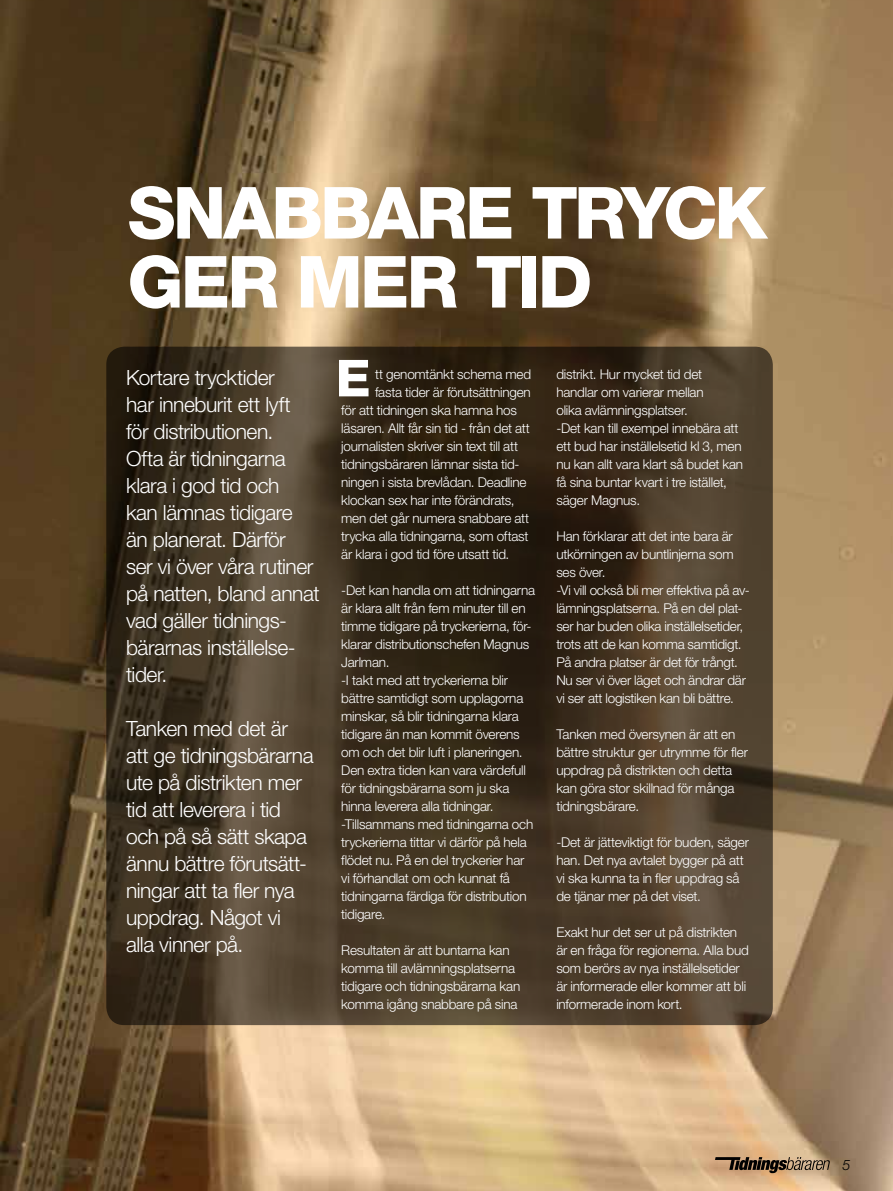
<style>
.page{position:relative;width:893px;height:1191px;background:#fff}
.page>*{position:absolute;margin:0;border:0;box-sizing:border-box;transform-origin:0 0}
.t1{font:800 72px/69px "Helvetica Neue";letter-spacing:-.045em;color:#fff}
.t2{font:800 51px "Helvetica Neue";color:#fff}
.t3{font:300 21px/27px "Helvetica Neue";letter-spacing:-.02em;color:#fff}
.t4{font:italic 300 14.4px "Helvetica Neue";color:#000}
.t5{font:300 13.5px/18px "Helvetica Neue";letter-spacing:-.015em;color:#fff}
</style>
<div class="page">
<img style="left:0;top:0;width:893px;height:1191px">
<svg style="left:106px;top:347px;width:667px;height:678px;background:#433524"></svg>
<svg style="left:715px;top:1157px;width:115px;height:16px;background:#836b53"></svg>
<h1 class="t1" style="left:128px;top:178px;width:642px">SNABBARE TRYCK<br>GER MER TID</h1>
<p class="t3" style="left:126px;top:363px;width:195px">Kortare trycktider<br>har inneburit ett lyft<br>för distributionen.<br>Ofta är tidningarna klara i god tid och<br>kan lämnas tidigare än planerat. Därför<br>ser vi över våra rutiner på natten, bland annat vad gäller tidnings&shy;bärarnas inställelse&shy;tider.</p>
<h3 class="t3" style="left:126px;top:714px;width:189px">Tanken med det är att ge tidningsbärarna ute på distrikten mer tid att leverera i tid och på så sätt skapa ännu bättre förutsätt&shy;ningar att ta fler nya uppdrag. Något vi alla vinner på.</h3>
<h2 class="t2" style="left:336px;top:348px;width:36px">E</h2>
<p class="t5" style="left:375px;top:365px;width:158px">tt genomtänkt schema med</p>
<p class="t5" style="left:375px;top:383px;width:157px">fasta tider är förutsättningen</p>
<p class="t5" style="left:341px;top:401px;width:177px">för att tidningen ska hamna hos</p>
<p class="t5" style="left:341px;top:419px;width:190px">läsaren. Allt får sin tid - från det att</p>
<p class="t5" style="left:341px;top:437px;width:178px">journalisten skriver sin text till att</p>
<p class="t5" style="left:341px;top:455px;width:180px">tidningsbäraren lämnar sista tid-</p>
<p class="t5" style="left:341px;top:472px;width:187px">ningen i sista brevlådan. Deadline</p>
<p class="t5" style="left:341px;top:490px;width:175px">klockan sex har inte förändrats,</p>
<p class="t5" style="left:341px;top:508px;width:190px">men det går numera snabbare att</p>
<p class="t5" style="left:341px;top:526px;width:189px">trycka alla tidningarna, som oftast</p>
<p class="t5" style="left:341px;top:544px;width:170px">är klara i god tid före utsatt tid.</p>
<p class="t5" style="left:341px;top:580px;width:195px">-Det kan handla om att tidningarna är klara allt från fem minuter till en timme tidigare på tryckerierna, för&shy;klarar distributionschefen Magnus<br>Jarlman.<br>-I takt med att tryckerierna blir bättre samtidigt som upplagorna minskar, så blir tidningarna klara tidigare än man kommit överens om och det blir luft i planeringen.<br>Den extra tiden kan vara värdefull för tidningsbärarna som ju ska hinna leverera alla tidningar. -Tillsammans med tidningarna och tryckerierna tittar vi därför på hela flödet nu. På en del tryckerier har vi förhandlat om och kunnat få tidningarna färdiga för distribution tidigare.</p>
<p class="t5" style="left:341px;top:940px;width:181px">Resultaten är att buntarna kan komma till avlämningsplatserna tidigare och tidningsbärarna kan komma igång snabbare på sina</p>
<p class="t5" style="left:556px;top:364px;width:188px">distrikt. Hur mycket tid det handlar om varierar mellan<br>olika avlämningsplatser.<br>-Det kan till exempel innebära att ett bud har inställelsetid kl 3, men nu kan allt vara klart så budet kan få sina buntar kvart i tre istället, säger Magnus.</p>
<p class="t5" style="left:556px;top:526px;width:195px">Han förklarar att det inte bara är utkörningen av buntlinjerna som ses över.<br>-Vi vill också bli mer effektiva på av&shy;lämningsplatserna. På en del plat&shy;ser har buden olika inställelsetider, trots att de kan komma samtidigt.<br>På andra platser är det för trångt.<br>Nu ser vi över läget och ändrar där vi ser att logistiken kan bli bättre.</p>
<p class="t5" style="left:556px;top:724px;width:193px">Tanken med översynen är att en bättre struktur ger utrymme för fler uppdrag på distrikten och detta kan göra stor skillnad för många tidningsbärare.</p>
<p class="t5" style="left:556px;top:832px;width:194px">-Det är jätteviktigt för buden, säger han. Det nya avtalet bygger på att vi ska kunna ta in fler uppdrag så de tjänar mer på det viset.</p>
<p class="t5" style="left:556px;top:922px;width:194px">Exakt hur det ser ut på distrikten är en fråga för regionerna. Alla bud som berörs av nya inställelsetider är informerade eller kommer att bli informerade inom kort.</p>
<p class="t4" style="left:842px;top:1156px;width:10px">5</p>
</div>
